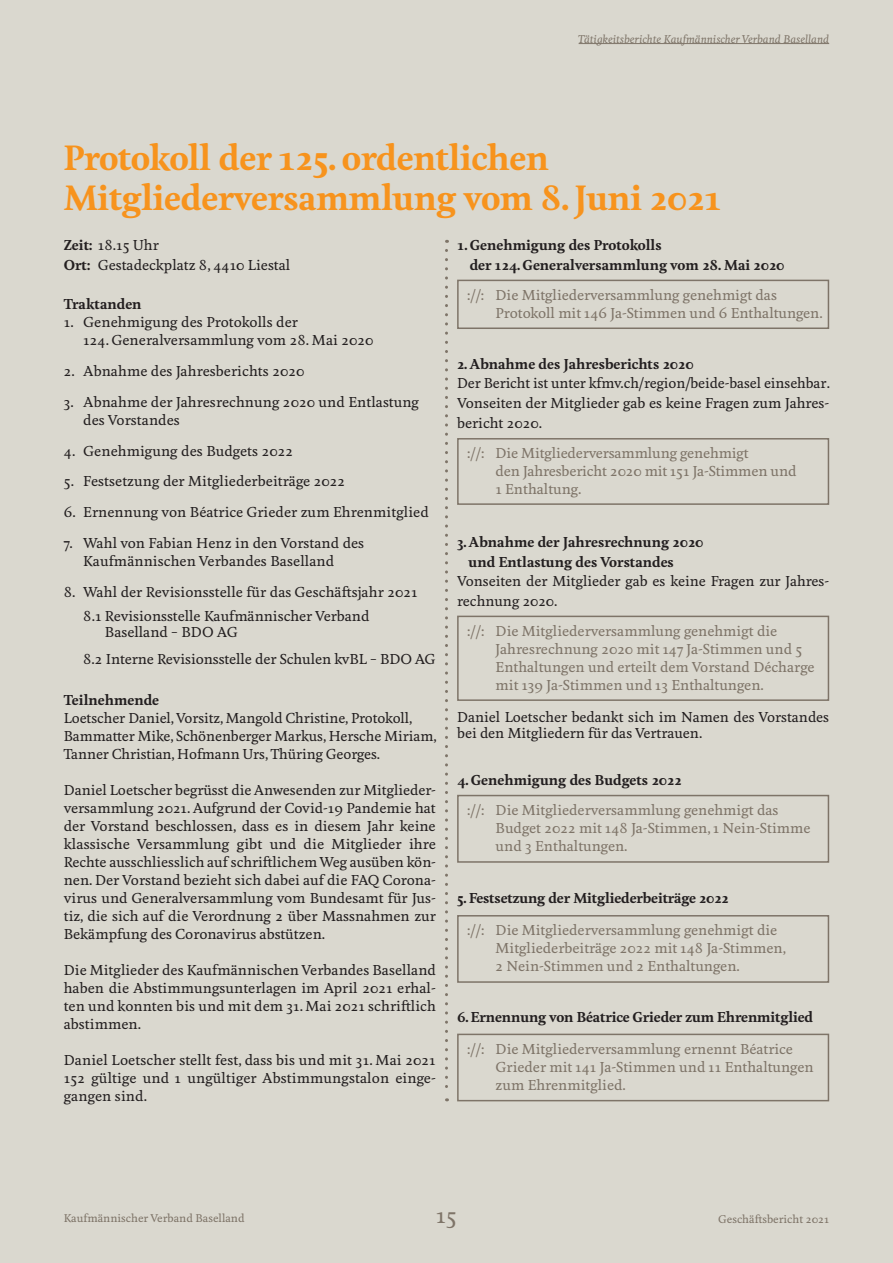
<style>
.page{position:relative;width:893px;height:1263px;background:#dad8cf}
.page>*{position:absolute;margin:0;border:0;box-sizing:border-box;transform-origin:0 0}
.t1{font:700 33px/39.6px "Feijoa";letter-spacing:-.01em;color:#f7931d}
.t2{font:500 21px "Feijoa";color:#7e7468}
.t3{font:500 13.5px/18px "Feijoa";color:#231f20}
.t4{font:500 13.5px/18px "Feijoa";color:#7e7468}
.t5{font:700 13.5px/19.8px "Feijoa";color:#231f20}
.t6{font:500 10.5px "Feijoa";color:#7e7468}
.t7{font:italic 500 10.5px "Feijoa";color:#7e7468}
.s1{font-weight:700}
</style>
<div class="page">
<div style="left:457px;top:280px;width:372px;height:49px;border:2px solid #7e7468"></div>
<div style="left:457px;top:438px;width:372px;height:67px;border:2px solid #7e7468"></div>
<div style="left:457px;top:616px;width:372px;height:85px;border:2px solid #7e7468"></div>
<div style="left:457px;top:795px;width:372px;height:68px;border:2px solid #7e7468"></div>
<div style="left:457px;top:915px;width:372px;height:68px;border:2px solid #7e7468"></div>
<div style="left:457px;top:1034px;width:372px;height:67px;border:2px solid #7e7468"></div>
<svg style="left:445px;top:250px;width:3px;height:851px"></svg>
<hr style="left:579px;top:43px;width:250px;height:1px;background:#7e7468">
<p class="t7" style="left:579px;top:32px;width:252px">Tätigkeitsberichte Kaufmännischer Verband Baselland</p>
<h1 class="t1" style="left:64px;top:138px;width:660px">Protokoll der 125. ordentlichen<br>Mitgliederversammlung vom 8. Juni 2021</h1>
<p class="t3" style="left:64px;top:235px;width:228px;line-height:19.8px"><span class="s1">Zeit:</span> 18.15 Uhr<br><span class="s1">Ort:</span> Gestadeckplatz 8, 4410 Liestal</p>
<p class="t5" style="left:64px;top:294px;width:79px">Traktanden</p>
<p class="t3" style="left:83px;top:314px;width:292px;text-indent:-19px">1. Genehmigung des Protokolls der<br>124. Generalversammlung vom 28. Mai 2020</p>
<p class="t3" style="left:64px;top:362px;width:242px">2. Abnahme des Jahresberichts 2020</p>
<p class="t3" style="left:83px;top:393px;width:337px;text-indent:-19px">3. Abnahme der Jahresrechnung 2020 und Entlastung des Vorstandes</p>
<p class="t3" style="left:64px;top:442px;width:231px">4. Genehmigung des Budgets 2022</p>
<p class="t3" style="left:64px;top:473px;width:283px">5. Festsetzung der Mitgliederbeiträge 2022</p>
<p class="t3" style="left:64px;top:503px;width:366px">6. Ernennung von Béatrice Grieder zum Ehrenmitglied</p>
<p class="t3" style="left:83px;top:534px;width:283px;text-indent:-19px">7. Wahl von Fabian Henz in den Vorstand des<br>Kaufmännischen Verbandes Baselland</p>
<p class="t3" style="left:83px;top:580px;width:336px;line-height:24.8px;text-indent:-19px">8. Wahl der Revisionsstelle für das Geschäftsjahr 2021<br>8.1 Revisionsstelle Kaufmännischer Verband</p>
<p class="t3" style="left:83px;top:620px;width:354px;line-height:26.5px;text-indent:22px">Baselland – BDO AG<br>8.2 Interne Revisionsstelle der Schulen kvBL – BDO AG</p>
<p class="t5" style="left:64px;top:690px;width:97px">Teilnehmende</p>
<p class="t3" style="left:64px;top:710px;width:374px">Loetscher Daniel, Vorsitz, Mangold Christine, Protokoll,<br>Bammatter Mike, Schönenberger Markus, Hersche Miriam,<br>Tanner Christian, Hofmann Urs, Thüring Georges.</p>
<p class="t3" style="left:64px;top:782px;width:374px;text-align:justify">Daniel Loetscher begrüsst die Anwesenden zur Mitglieder&shy;versammlung 2021. Aufgrund der Covid-19 Pandemie hat der Vorstand beschlossen, dass es in diesem Jahr keine klassische Versammlung gibt und die Mitglieder ihre Rechte ausschliesslich auf schriftlichem Weg ausüben kön&shy;nen. Der Vorstand bezieht sich dabei auf die FAQ Corona&shy;virus und Generalversammlung vom Bundesamt für Jus&shy;tiz, die sich auf die Verordnung 2 über Massnahmen zur Bekämpfung des Coronavirus abstützen.</p>
<p class="t3" style="left:64px;top:962px;width:374px;text-align:justify">Die Mitglieder des Kaufmännischen Verbandes Baselland haben die Abstimmungsunterlagen im April 2021 erhal&shy;ten und konnten bis und mit dem 31. Mai 2021 schriftlich abstimmen.</p>
<p class="t3" style="left:64px;top:1052px;width:374px;text-align:justify">Daniel Loetscher stellt fest, dass bis und mit 31. Mai 2021<br>152 gültige und 1 ungültiger Abstimmungstalon einge&shy;gangen sind.</p>
<p class="t5" style="left:470px;top:235px;width:316px;text-indent:-13px">1. Genehmigung des Protokolls<br>der 124. Generalversammlung vom 28. Mai 2020</p>
<p class="t4" style="left:496px;top:286px;width:329px;text-indent:-28px">://: Die Mitgliederversammlung genehmigt das<br>Protokoll mit 146 Ja-Stimmen und 6 Enthaltungen.</p>
<p class="t5" style="left:457px;top:354px;width:238px">2. Abnahme des Jahresberichts 2020</p>
<p class="t3" style="left:457px;top:374px;width:374px;line-height:19.8px;text-align:justify">Der Bericht ist unter kfmv.ch/region/beide-basel einsehbar.<br>Vonseiten der Mitglieder gab es keine Fragen zum Jahres&shy;bericht 2020.</p>
<p class="t4" style="left:496px;top:444px;width:302px;text-indent:-28px">://: Die Mitgliederversammlung genehmigt<br>den Jahresbericht 2020 mit 151 Ja-Stimmen und<br>1 Enthaltung.</p>
<p class="t5" style="left:469px;top:532px;width:236px;text-indent:-12px">3. Abnahme der Jahresrechnung 2020 und Entlastung des Vorstandes</p>
<p class="t3" style="left:457px;top:572px;width:374px;line-height:19.8px">Vonseiten der Mitglieder gab es keine Fragen zur Jahres&shy;rechnung 2020.</p>
<p class="t4" style="left:496px;top:622px;width:320px;text-indent:-28px">://: Die Mitgliederversammlung genehmigt die Jahresrechnung 2020 mit 147 Ja-Stimmen und 5<br>Enthaltungen und erteilt dem Vorstand Décharge mit 139 Ja-Stimmen und 13 Enthaltungen.</p>
<p class="t3" style="left:457px;top:709px;width:374px;line-height:16.5px">Daniel Loetscher bedankt sich im Namen des Vorstandes bei den Mitgliedern für das Vertrauen.</p>
<p class="t5" style="left:457px;top:770px;width:226px">4. Genehmigung des Budgets 2022</p>
<p class="t4" style="left:496px;top:801px;width:316px;text-indent:-28px">://: Die Mitgliederversammlung genehmigt das<br>Budget 2022 mit 148 Ja-Stimmen, 1 Nein-Stimme und 3 Enthaltungen.</p>
<p class="t5" style="left:457px;top:888px;width:273px">5. Festsetzung der Mitgliederbeiträge 2022</p>
<p class="t4" style="left:496px;top:921px;width:292px;text-indent:-28px">://: Die Mitgliederversammlung genehmigt die<br>Mitgliederbeiträge 2022 mit 148 Ja-Stimmen,<br>2 Nein-Stimmen und 2 Enthaltungen.</p>
<p class="t5" style="left:457px;top:1007px;width:357px">6. Ernennung von Béatrice Grieder zum Ehrenmitglied</p>
<p class="t4" style="left:496px;top:1040px;width:320px;text-indent:-28px">://: Die Mitgliederversammlung ernennt Béatrice<br>Grieder mit 141 Ja-Stimmen und 11 Enthaltungen zum Ehrenmitglied.</p>
<p class="t6" style="left:64px;top:1212px;width:182px">Kaufmännischer Verband Baselland</p>
<h2 class="t2" style="left:436px;top:1201px;width:23px">15</h2>
<p class="t6" style="left:718px;top:1212px;width:112px">Geschäftsbericht 2021</p>
</div>
